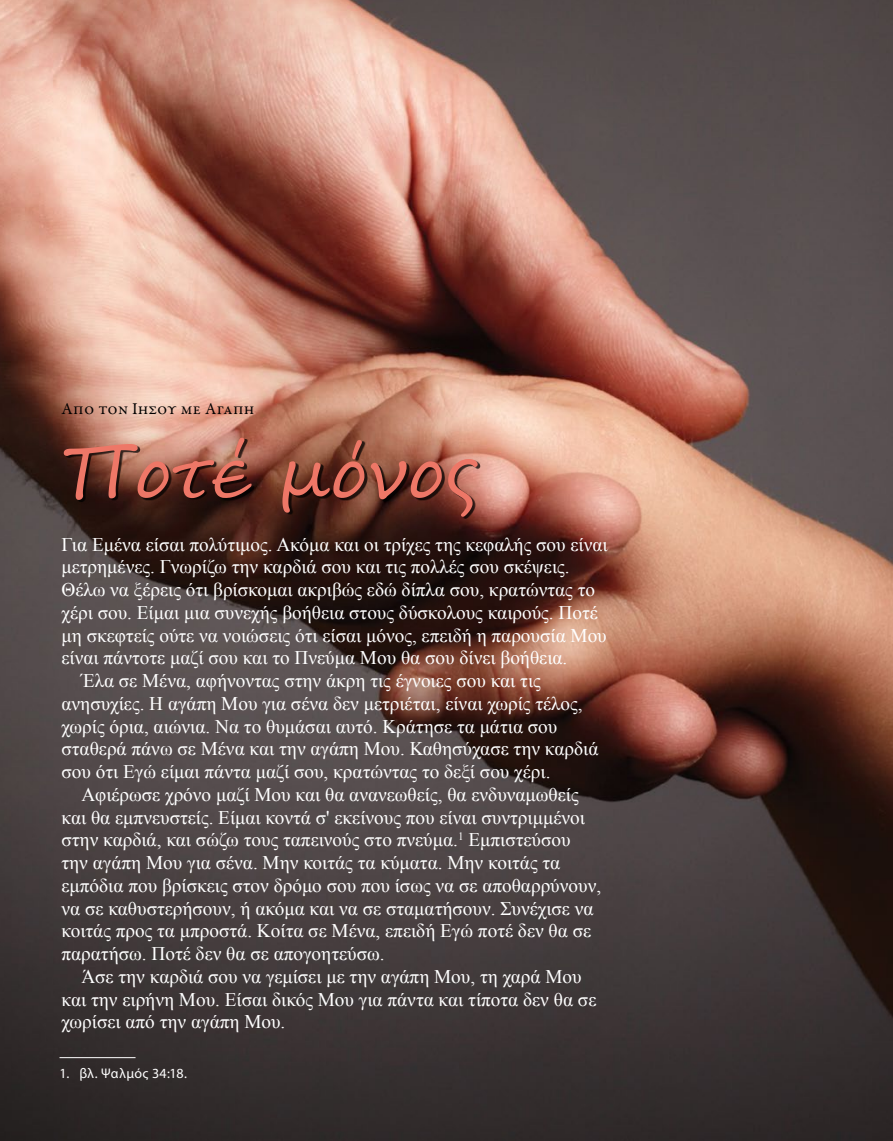
<style>
.page{position:relative;width:893px;height:1141px;background:#fff}
.page>*{position:absolute;margin:0;border:0;box-sizing:border-box;transform-origin:0 0}
.t1{font:71.75px "Segoe Script";color:#ee7767}
.t2{font:19.25px "Times New Roman";color:#fff}
.t3{font:16.62px "Garamond Premr Pro";letter-spacing:.01em;color:#000}
.t4{font:14px "Myriad Pro";letter-spacing:.03em;color:#fff}
</style>
<div class="page">
<img style="left:0;top:0;width:893px;height:1141px">
<div style="left:838px;top:1114px;width:55px;height:27px;background:#2b2526"></div>
<div style="left:66px;top:439px;width:415px;height:80px;background:#000;opacity:.75"></div>
<hr style="left:60px;top:1057px;width:76px;height:1px;background:#fff">
<p class="t3" style="left:61px;top:398px;width:195px">Απο τον Ιησου με Αγαπη</p>
<h1 class="t1" style="left:61px;top:414px;width:416px">Ποτέ μόνος</h1>
<p class="t2" style="left:61px;top:531px;width:548px">Για Εμένα είσαι πολύτιμος. Ακόμα και οι τρίχες της κεφαλής σου είναι</p>
<p class="t2" style="left:61px;top:554px;width:510px">μετρημένες. Γνωρίζω την καρδιά σου και τις πολλές σου σκέψεις.</p>
<p class="t2" style="left:61px;top:577px;width:535px">Θέλω να ξέρεις ότι βρίσκομαι ακριβώς εδώ δίπλα σου, κρατώντας το</p>
<p class="t2" style="left:61px;top:599px;width:538px">χέρι σου. Είμαι μια συνεχής βοήθεια στους δύσκολους καιρούς. Ποτέ</p>
<p class="t2" style="left:61px;top:622px;width:547px">μη σκεφτείς ούτε να νοιώσεις ότι είσαι μόνος, επειδή η παρουσία Μου</p>
<p class="t2" style="left:61px;top:645px;width:507px">είναι πάντοτε μαζί σου και το Πνεύμα Μου θα σου δίνει βοήθεια.</p>
<p class="t2" style="left:81px;top:668px;width:461px">Έλα σε Μένα, αφήνοντας στην άκρη τις έγνοιες σου και τις</p>
<p class="t2" style="left:61px;top:690px;width:523px">ανησυχίες. Η αγάπη Μου για σένα δεν μετριέται, είναι χωρίς τέλος,</p>
<p class="t2" style="left:61px;top:713px;width:497px">χωρίς όρια, αιώνια. Να το θυμάσαι αυτό. Κράτησε τα μάτια σου</p>
<p class="t2" style="left:61px;top:736px;width:538px">σταθερά πάνω σε Μένα και την αγάπη Μου. Καθησύχασε την καρδιά</p>
<p class="t2" style="left:61px;top:759px;width:491px">σου ότι Εγώ είμαι πάντα μαζί σου, κρατώντας το δεξί σου χέρι.</p>
<p class="t2" style="left:81px;top:782px;width:499px">Αφιέρωσε χρόνο μαζί Μου και θα ανανεωθείς, θα ενδυναμωθείς</p>
<p class="t2" style="left:61px;top:804px;width:525px">και θα εμπνευστείς. Είμαι κοντά σ' εκείνους που είναι συντριμμένοι</p>
<p class="t2" style="left:61px;top:827px;width:511px">στην καρδιά, και σώζω τους ταπεινούς στο πνεύμα.<sup>1</sup> Εμπιστεύσου</p>
<p class="t2" style="left:61px;top:850px;width:500px">την αγάπη Μου για σένα. Μην κοιτάς τα κύματα. Μην κοιτάς τα</p>
<p class="t2" style="left:61px;top:872px;width:541px">εμπόδια που βρίσκεις στον δρόμο σου που ίσως να σε αποθαρρύνουν,</p>
<p class="t2" style="left:61px;top:895px;width:534px">να σε καθυστερήσουν, ή ακόμα και να σε σταματήσουν. Συνέχισε να</p>
<p class="t2" style="left:61px;top:918px;width:531px">κοιτάς προς τα μπροστά. Κοίτα σε Μένα, επειδή Εγώ ποτέ δεν θα σε</p>
<p class="t2" style="left:61px;top:941px;width:325px">παρατήσω. Ποτέ δεν θα σε απογοητεύσω.</p>
<p class="t2" style="left:81px;top:963px;width:502px">Άσε την καρδιά σου να γεμίσει με την αγάπη Μου, τη χαρά Μου</p>
<p class="t2" style="left:61px;top:986px;width:536px">και την ειρήνη Μου. Είσαι δικός Μου για πάντα και τίποτα δεν θα σε</p>
<p class="t2" style="left:61px;top:1009px;width:225px">χωρίσει από την αγάπη Μου.</p>
<p class="t4" style="left:60px;top:1064px;width:129px">1. βλ. Ψαλμός 34:18.</p>
</div>
